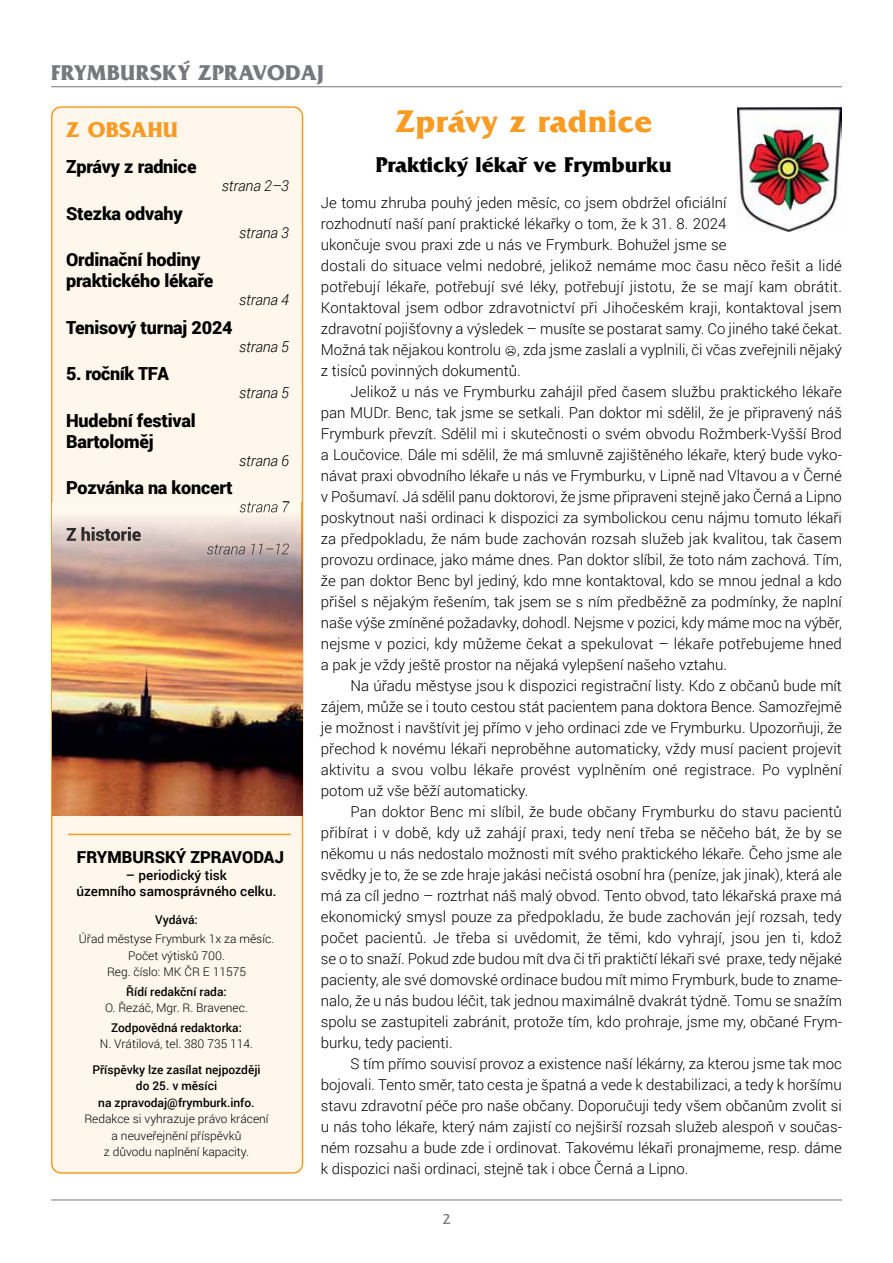
<style>
.page{position:relative;width:893px;height:1263px;background:#fff}
.page>*{position:absolute;margin:0;border:0;box-sizing:border-box;transform-origin:0 0}
.t1{font:33px "France CE Bold";letter-spacing:.015em;color:#f99b22}
.t2{font:22.5px "France CE Bold";color:#000}
.t3{font:22.5px "France CE Bold";letter-spacing:.015em;color:#76787c}
.t4{font:22.5px "France CE Bold";letter-spacing:.015em;color:#f99b22}
.t5{font:22.5px "MS Gothic";color:#000}
.t6{font:900 18px "Roboto";letter-spacing:-.01em;color:#000}
.t7{font:900 16.5px "Roboto";color:#000}
.t8{font:300 15px/21px "Roboto";color:#000;text-align:justify}
.t9{font:italic 300 15px "Roboto";letter-spacing:-.01em;color:#000}
.t10{font:15px "France CE";color:#76787c}
.t11{font:500 13.5px "Roboto";color:#000}
.t12{font:300 12px "Roboto";color:#000}
.t13{font:500 12px "Roboto";color:#000}
</style>
<div class="page">
<div style="left:51px;top:106px;width:252px;height:1068px;background:#fff7ec"></div>
<hr style="left:51px;top:1199px;width:791px;height:1px;background:#76787c">
<hr style="left:51px;top:86px;width:791px;height:1px;background:#76787c">
<hr style="left:68px;top:834px;width:223px;height:1px;background:#f99b22">
<img style="left:737px;top:107px;width:105px;height:124px">
<img style="left:53px;top:502px;width:250px;height:314px">
<img style="left:240px;top:502px;width:50px;height:10px">
<img style="left:67px;top:527px;width:74px;height:14px">
<img style="left:207px;top:543px;width:82px;height:11px">
<p class="t3" style="left:51px;top:60px;width:274px">FRYMBURSKÝ ZPRAVODAJ</p>
<p class="t4" style="left:66px;top:117px;width:114px">Z OBSAHU</p>
<p class="t6" style="left:66px;top:154px;width:132px">Zprávy z radnice</p>
<p class="t9" style="left:222px;top:176px;width:69px">strana 2–3</p>
<p class="t6" style="left:66px;top:201px;width:118px">Stezka odvahy</p>
<p class="t9" style="left:239px;top:222px;width:51px">strana 3</p>
<p class="t6" style="left:66px;top:247px;width:136px">Ordinační hodiny</p>
<p class="t6" style="left:66px;top:268px;width:149px">praktického lékaře</p>
<p class="t9" style="left:239px;top:290px;width:51px">strana 4</p>
<p class="t6" style="left:66px;top:315px;width:168px">Tenisový turnaj 2024</p>
<p class="t9" style="left:239px;top:336px;width:51px">strana 5</p>
<p class="t6" style="left:66px;top:361px;width:104px">5. ročník TFA</p>
<p class="t9" style="left:239px;top:383px;width:51px">strana 5</p>
<p class="t6" style="left:66px;top:408px;width:131px">Hudební festival</p>
<p class="t6" style="left:66px;top:429px;width:89px">Bartoloměj</p>
<p class="t9" style="left:239px;top:450px;width:51px">strana 6</p>
<p class="t6" style="left:66px;top:475px;width:168px">Pozvánka na koncert</p>
<p class="t1" style="left:395px;top:102px;width:258px">Zprávy z radnice</p>
<p class="t2" style="left:376px;top:152px;width:298px">Praktický lékař ve Frymburku</p>
<p class="t8" style="left:321px;top:192px;width:523px;text-align:left">Je tomu zhruba pouhý jeden měsíc, co jsem obdržel oficiální<br>rozhodnutí naší paní praktické lékařky o tom, že k 31. 8. 2024<br>ukončuje svou praxi zde u nás ve Frymburk. Bohužel jsme se<br>dostali do situace velmi nedobré, jelikož nemáme moc času něco řešit a lidé potřebují lékaře, potřebují své léky, potřebují jistotu, že se mají kam obrátit.<br>Kontaktoval jsem odbor zdravotnictví při Jihočeském kraji, kontaktoval jsem zdravotní pojišťovny a výsledek – musíte se postarat samy. Co jiného také čekat.<br>Možná tak nějakou kontrolu , zda jsme zaslali a vyplnili, či včas zveřejnili nějaký z tisíců povinných dokumentů.</p>
<p class="t8" style="left:321px;top:381px;width:523px;text-indent:30px">Jelikož u nás ve Frymburku zahájil před časem službu praktického lékaře pan MUDr. Benc, tak jsme se setkali. Pan doktor mi sdělil, že je připravený náš Frymburk převzít. Sdělil mi i skutečnosti o svém obvodu Rožmberk-Vyšší Brod a Loučovice. Dále mi sdělil, že má smluvně zajištěného lékaře, který bude vyko&shy;návat praxi obvodního lékaře u nás ve Frymburku, v Lipně nad Vltavou a v Černé v Pošumaví. Já sdělil panu doktorovi, že jsme připraveni stejně jako Černá a Lipno poskytnout naši ordinaci k dispozici za symbolickou cenu nájmu tomuto lékaři za předpokladu, že nám bude zachován rozsah služeb jak kvalitou, tak časem provozu ordinace, jako máme dnes. Pan doktor slíbil, že toto nám zachová. Tím, že pan doktor Benc byl jediný, kdo mne kontaktoval, kdo se mnou jednal a kdo přišel s nějakým řešením, tak jsem se s ním předběžně za podmínky, že naplní naše výše zmíněné požadavky, dohodl. Nejsme v pozici, kdy máme moc na výběr, nejsme v pozici, kdy můžeme čekat a spekulovat – lékaře potřebujeme hned a pak je vždy ještě prostor na nějaká vylepšení našeho vztahu.</p>
<p class="t8" style="left:321px;top:675px;width:523px;text-indent:30px">Na úřadu městyse jsou k dispozici registrační listy. Kdo z občanů bude mít zájem, může se i touto cestou stát pacientem pana doktora Bence. Samozřejmě je možnost i navštívit jej přímo v jeho ordinaci zde ve Frymburku. Upozorňuji, že přechod k novému lékaři neproběhne automaticky, vždy musí pacient projevit aktivitu a svou volbu lékaře provést vyplněním oné registrace. Po vyplnění potom už vše běží automaticky.</p>
<p class="t8" style="left:321px;top:801px;width:523px;text-indent:30px">Pan doktor Benc mi slíbil, že bude občany Frymburku do stavu pacientů přibírat i v době, kdy už zahájí praxi, tedy není třeba se něčeho bát, že by se někomu u nás nedostalo možnosti mít svého praktického lékaře. Čeho jsme ale svědky je to, že se zde hraje jakási nečistá osobní hra (peníze, jak jinak), která ale má za cíl jedno – roztrhat náš malý obvod. Tento obvod, tato lékařská praxe má ekonomický smysl pouze za předpokladu, že bude zachován její rozsah, tedy počet pacientů. Je třeba si uvědomit, že těmi, kdo vyhrají, jsou jen ti, kdož se o to snaží. Pokud zde budou mít dva či tři praktičtí lékaři své praxe, tedy nějaké pacienty, ale své domovské ordinace budou mít mimo Frymburk, bude to zname&shy;nalo, že u nás budou léčit, tak jednou maximálně dvakrát týdně. Tomu se snažím spolu se zastupiteli zabránit, protože tím, kdo prohraje, jsme my, občané Frym&shy;burku, tedy pacienti.</p>
<p class="t8" style="left:321px;top:1053px;width:523px;text-indent:30px">S tím přímo souvisí provoz a existence naší lékárny, za kterou jsme tak moc bojovali. Tento směr, tato cesta je špatná a vede k destabilizaci, a tedy k horšímu stavu zdravotní péče pro naše občany. Doporučuji tedy všem občanům zvolit si u nás toho lékaře, který nám zajistí co nejširší rozsah služeb alespoň v součas&shy;ném rozsahu a bude zde i ordinovat. Takovému lékaři pronajmeme, resp. dáme k dispozici naši ordinaci, stejně tak i obce Černá a Lipno.</p>
<p class="t5" style="left:505px;top:339px;width:13px">☹</p>
<p class="t7" style="left:77px;top:846px;width:209px">FRYMBURSKÝ ZPRAVODAJ</p>
<p class="t11" style="left:126px;top:865px;width:103px">– periodický tisk</p>
<p class="t11" style="left:77px;top:882px;width:201px">územního samosprávného celku.</p>
<p class="t13" style="left:155px;top:912px;width:44px">Vydává:</p>
<p class="t12" style="left:79px;top:931px;width:197px">Úřad městyse Frymburk 1x za měsíc.</p>
<p class="t12" style="left:128px;top:947px;width:98px">Počet výtisků 700.</p>
<p class="t12" style="left:107px;top:964px;width:140px">Reg. číslo: MK ČR E 11575</p>
<p class="t13" style="left:126px;top:983px;width:102px">Řídí redakční rada:</p>
<p class="t12" style="left:105px;top:1000px;width:144px">O. Řezáč, Mgr. R. Bravenec.</p>
<p class="t13" style="left:111px;top:1019px;width:132px">Zodpovědná redaktorka:</p>
<p class="t12" style="left:100px;top:1036px;width:155px">N. Vrátilová, tel. 380 735 114.</p>
<p class="t13" style="left:92px;top:1061px;width:170px">Příspěvky lze zasílat nejpozději</p>
<p class="t13" style="left:136px;top:1078px;width:83px">do 25. v měsíci</p>
<p class="t13" style="left:98px;top:1094px;width:158px">na zpravodaj@frymburk.info.</p>
<p class="t12" style="left:84px;top:1111px;width:186px">Redakce si vyhrazuje právo krácení</p>
<p class="t12" style="left:112px;top:1127px;width:131px">a neuveřejnění příspěvků</p>
<p class="t12" style="left:104px;top:1144px;width:147px">z důvodu naplnění kapacity.</p>
<p class="t10" style="left:442px;top:1211px;width:10px">2</p>
</div>
